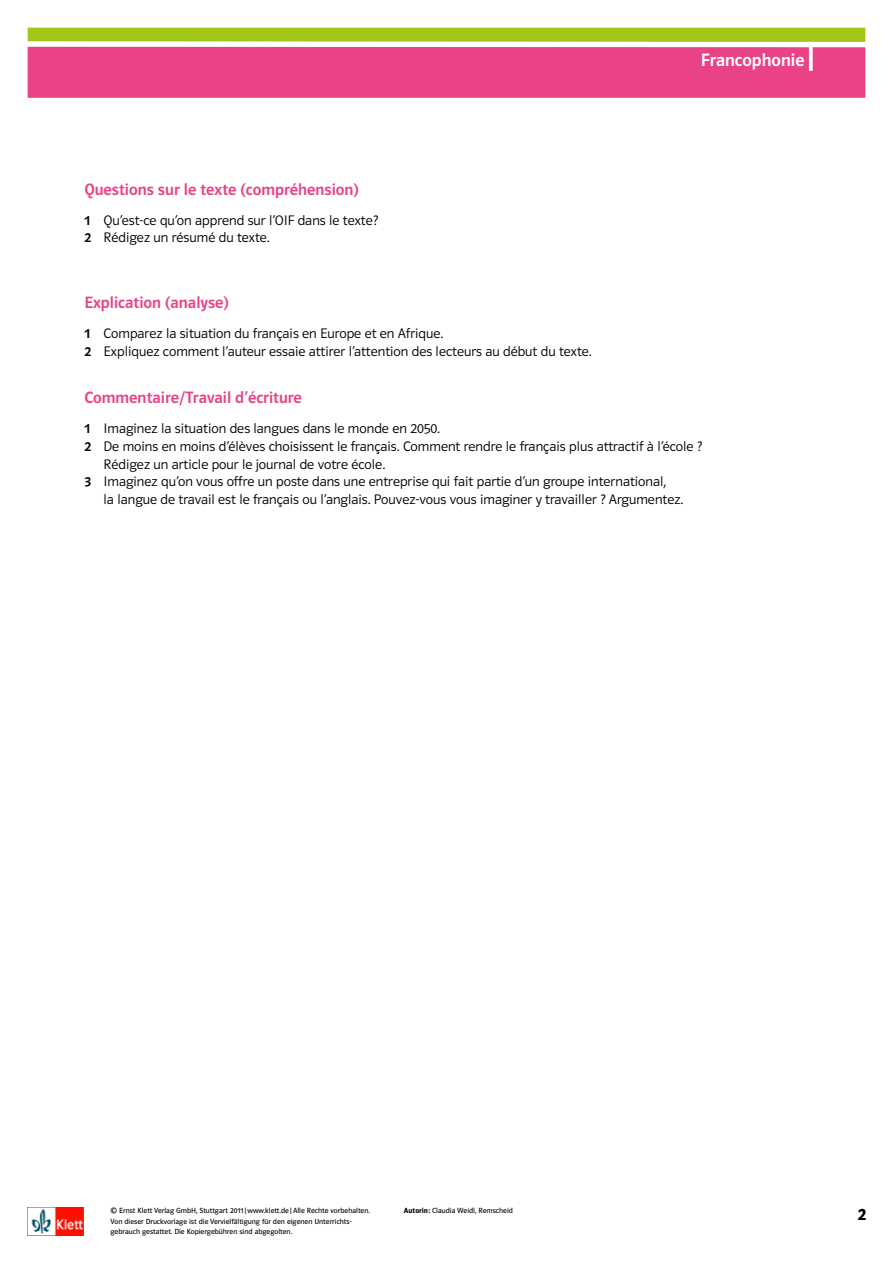
<style>
.page{position:relative;width:893px;height:1263px;background:#fff}
.page>*{position:absolute;margin:0;border:0;box-sizing:border-box;transform-origin:0 0}
.gp_copyrightzeile{font:18px "Polo ST11 K Krftg";color:#fff}
.t1{font:18px "Polo 22 K Hfett";color:#000}
.gp_übungsüberschrift{font:16.5px "Polo ST11 K Krftg";color:#e94287}
.gp_übung_zahl_ohne_e{font:13.8px "Polo ST11 K Leicht";color:#000}
.gp_copyrightzeile-2{font:7.5px/10.1px "Polo ST11 K Buch";color:#000}
.s1{font-family:"Polo ST11 K Krftg"}
.s2{font-family:"Polo ST11 K Hfett"}
</style>
<div class="page">
<svg style="left:28px;top:28px;width:837px;height:70px;background:#db7079"></svg>
<svg style="left:809px;top:45px;width:4px;height:26px"></svg>
<img style="left:27px;top:1207px;width:56px;height:28px">
<div style="left:642px;top:52px;width:162px;height:44px;background:#e94287"></div>
<p class="gp_übungsüberschrift" style="left:84px;top:180px;width:276px">Questions sur le texte (compréhension)</p>
<p class="gp_übung_zahl_ohne_e" style="left:84px;top:212px;width:295px"><span class="s1">1</span> Qu’est-ce qu’on apprend sur l’OIF dans le texte?</p>
<p class="gp_übung_zahl_ohne_e" style="left:84px;top:230px;width:187px"><span class="s1">2</span> Rédigez un résumé du texte.</p>
<p class="gp_copyrightzeile" style="left:701px;top:50px;width:105px">Francophonie</p>
<h1 class="gp_copyrightzeile" style="left:778px;top:50px;width:26px">Art</h1>
<p class="gp_übungsüberschrift" style="left:84px;top:293px;width:146px">Explication (analyse)</p>
<p class="gp_übung_zahl_ohne_e" style="left:84px;top:325px;width:360px"><span class="s1">1</span> Comparez la situation du français en Europe et en Afrique.</p>
<p class="gp_übung_zahl_ohne_e" style="left:84px;top:343px;width:509px"><span class="s1">2</span> Expliquez comment l’auteur essaie attirer l’attention des lecteurs au début du texte.</p>
<p class="gp_übungsüberschrift" style="left:84px;top:389px;width:219px">Commentaire/Travail d’écriture</p>
<p class="gp_übung_zahl_ohne_e" style="left:84px;top:421px;width:357px"><span class="s1">1</span> Imaginez la situation des langues dans le monde en 2050.</p>
<p class="gp_übung_zahl_ohne_e" style="left:84px;top:439px;width:619px"><span class="s1">2</span> De moins en moins d’élèves choisissent le français. Comment rendre le français plus attractif à l’école ?</p>
<p class="gp_übung_zahl_ohne_e" style="left:104px;top:456px;width:283px">Rédigez un article pour le journal de votre école.</p>
<p class="gp_übung_zahl_ohne_e" style="left:84px;top:474px;width:583px"><span class="s1">3</span> Imaginez qu’on vous offre un poste dans une entreprise qui fait partie d’un groupe international,</p>
<p class="gp_übung_zahl_ohne_e" style="left:104px;top:492px;width:581px">la langue de travail est le français ou l’anglais. Pouvez-vous vous imaginer y travailler ? Argumentez.</p>
<p class="gp_copyrightzeile-2" style="left:111px;top:1206px;width:261px">© Ernst Klett Verlag GmbH, Stuttgart 2011 |www.klett.de|Alle Rechte vorbehalten.<br>Von dieser Druckvorlage ist die Vervielfältigung für den eigenen Unterrichts&shy;gebrauch gestattet. Die Kopiergebühren sind abgegolten.</p>
<p class="gp_copyrightzeile-2" style="left:404px;top:1206px;width:110px"><span class="s2">Autorin:</span> Claudia Weidl, Remscheid</p>
<h1 class="t1" style="left:858px;top:1204px;width:10px">2</h1>
</div>
